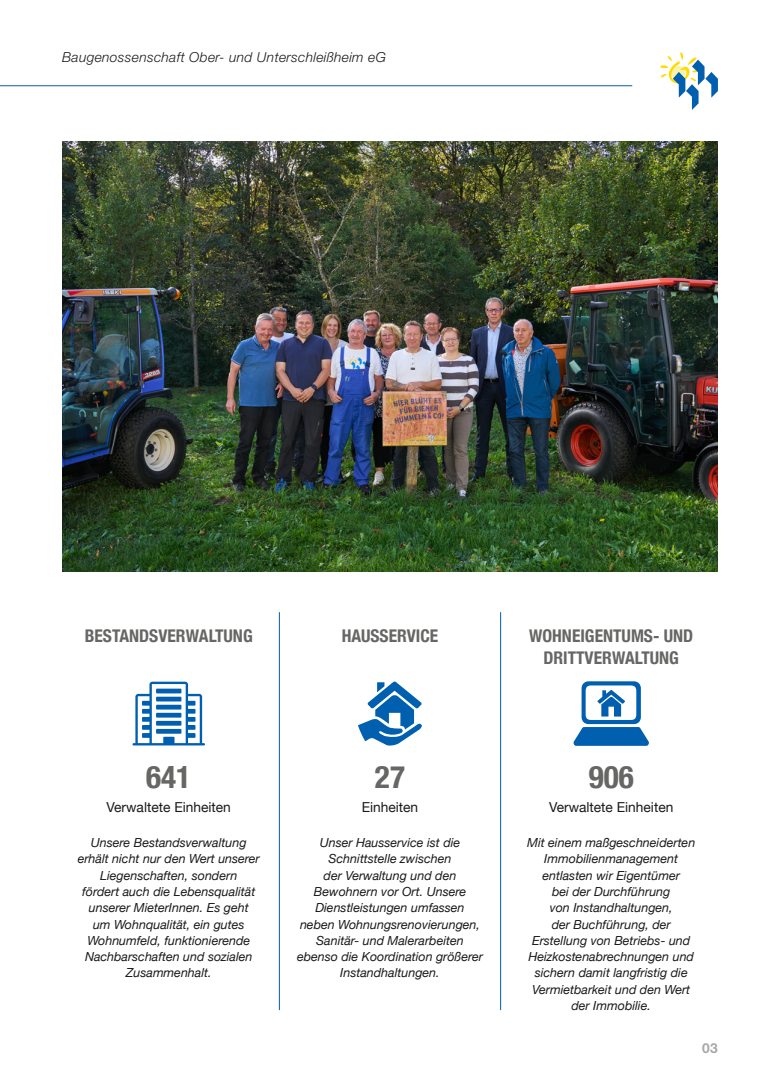
<style>
.page{position:relative;width:780px;height:1081px;background:#fff}
.page>*{position:absolute;margin:0;border:0;box-sizing:border-box;transform-origin:0 0}
.t1{font:700 condensed 31.25px "Helvetica Neue";color:#666665}
.t2{font:700 condensed 17.5px/22.5px "Helvetica Neue";color:#666665;text-align:center}
.COPY{font:13.75px "Helvetica Neue";color:#191a19}
.t3{font:italic 300 13.75px "Helvetica Neue LT Std";letter-spacing:.025em;color:#191a19}
.t4{font:700 13.75px "Helvetica Neue LT Std";color:#a8a8a8}
.COPY-2{font:italic 12.5px/16.2px "Helvetica Neue";color:#191a19;text-align:center}
</style>
<div class="page">
<img style="left:62px;top:142px;width:656px;height:430px">
<svg style="left:660px;top:52px;width:58px;height:58px"></svg>
<hr style="left:0;top:86px;width:632px;height:1px;background:#005fae">
<svg style="left:132px;top:682px;width:73px;height:63px"></svg>
<div style="left:156px;top:729px;width:25px;height:5px;background:#005fae"></div>
<hr style="left:156px;top:721px;width:25px;height:4px;background:#005fae">
<hr style="left:156px;top:713px;width:25px;height:4px;background:#005fae">
<hr style="left:156px;top:705px;width:25px;height:4px;background:#005fae">
<hr style="left:156px;top:697px;width:25px;height:4px;background:#005fae">
<hr style="left:279px;top:612px;width:1px;height:398px;background:#005fae">
<hr style="left:500px;top:612px;width:1px;height:398px;background:#005fae">
<svg style="left:358px;top:681px;width:64px;height:65px"></svg>
<svg style="left:573px;top:681px;width:76px;height:65px"></svg>
<p class="t3" style="left:62px;top:49px;width:325px">Baugenossenschaft Ober- und Unterschleißheim eG</p>
<p class="t2" style="left:85px;top:623px;width:169px">BESTANDSVERWALTUNG</p>
<p class="t2" style="left:341px;top:623px;width:98px">HAUSSERVICE</p>
<p class="t2" style="left:529px;top:623px;width:165px">WOHNEIGENTUMS- UND<br>DRITTVERWALTUNG</p>
<p class="t1" style="left:146px;top:751px;width:46px">641</p>
<p class="COPY" style="left:107px;top:797px;width:126px">Verwaltete Einheiten</p>
<p class="t1" style="left:375px;top:751px;width:31px">27</p>
<p class="COPY" style="left:361px;top:797px;width:58px">Einheiten</p>
<p class="COPY-2" style="left:297px;top:835px;width:187px">Unser Hausservice ist die<br>Schnittstelle zwischen<br>der Verwaltung und den<br>Bewohnern vor Ort. Unsere<br>Dienstleistungen umfassen neben Wohnungsrenovierungen,<br>Sanitär- und Malerarbeiten ebenso die Koordination größerer<br>Instandhaltungen.</p>
<p class="t1" style="left:588px;top:751px;width:46px">906</p>
<p class="COPY" style="left:549px;top:797px;width:126px">Verwaltete Einheiten</p>
<p class="COPY-2" style="left:78px;top:835px;width:183px">Unsere Bestandsverwaltung erhält nicht nur den Wert unserer<br>Liegenschaften, sondern<br>fördert auch die Lebensqualität unserer MieterInnen. Es geht<br>um Wohnqualität, ein gutes<br>Wohnumfeld, funktionierende<br>Nachbarschaften und sozialen<br>Zusammenhalt.</p>
<p class="COPY-2" style="left:527px;top:835px;width:170px">Mit einem maßgeschneiderten<br>Immobilienmanagement entlasten wir Eigentümer<br>bei der Durchführung<br>von Instandhaltungen,<br>der Buchführung, der<br>Erstellung von Betriebs- und<br>Heizkostenabrechnungen und sichern damit langfristig die<br>Vermietbarkeit und den Wert</p>
<p class="COPY-2" style="left:571px;top:998px;width:81px">der Immobilie.</p>
<p class="t4" style="left:702px;top:1039px;width:17px">03</p>
</div>
